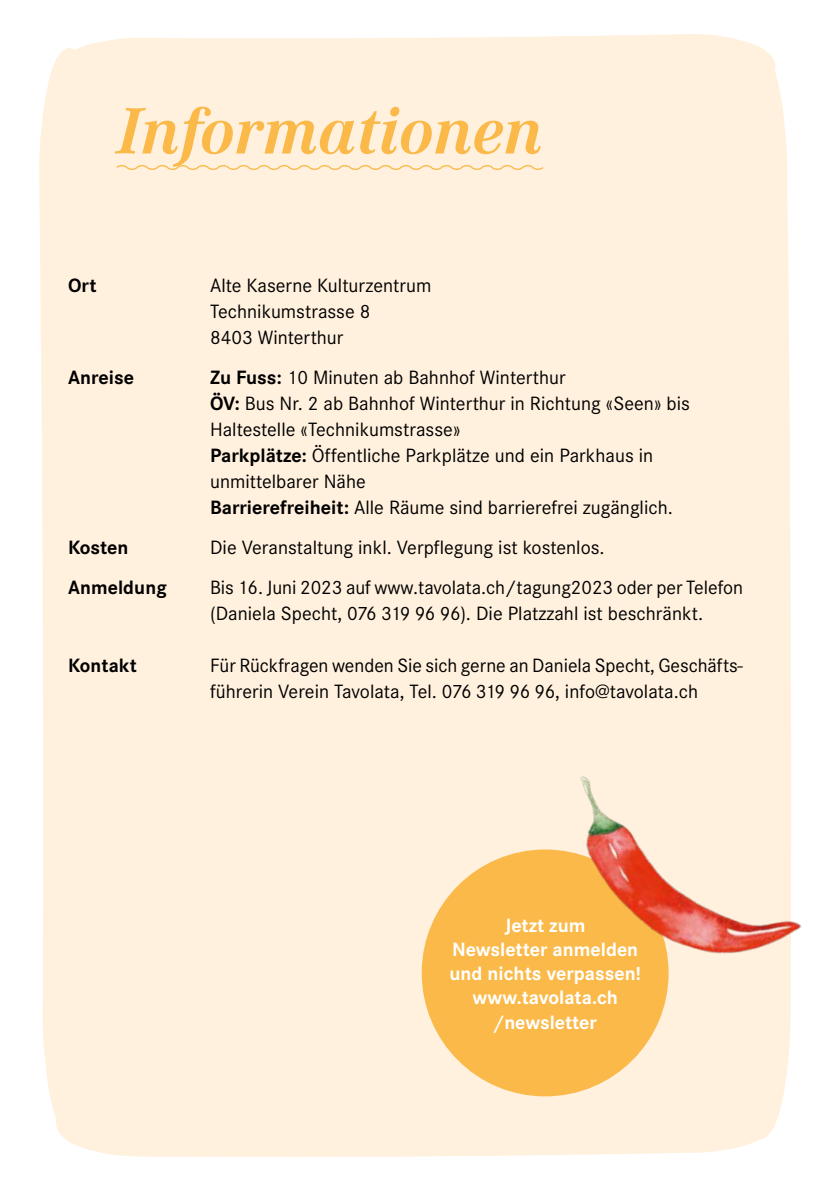
<style>
.page{position:relative;width:828px;height:1191px;background:#fff}
.page>*{position:absolute;margin:0;border:0;box-sizing:border-box;transform-origin:0 0}
.t1{font:italic 700 68px "Corporate A";color:#fab948}
.t2{font:20px/26px "Corporate S";color:#000}
.t3{font:700 20px/24px "Corporate S";color:#fff;text-align:center}
.t4{font:700 20px "Corporate S";color:#000}
.s1{font-weight:700}
</style>
<div class="page">
<div style="left:56px;top:58px;width:715px;height:1065px;background:#fff1de"></div>
<svg style="left:82px;top:34px;width:677px;height:24px;fill:#fff1de"></svg>
<div style="left:65px;top:1089px;width:696px;height:68px;background:#fff1de"></div>
<svg style="left:728px;top:47px;width:63px;height:1092px"></svg>
<svg style="left:39px;top:47px;width:63px;height:1092px"></svg>
<div style="left:422px;top:849px;width:246px;height:247px;background:#fab948;border-radius:50%"></div>
<img style="left:518px;top:741px;width:284px;height:287px">
<svg style="left:116px;top:165px;width:428px;height:5px"></svg>
<h1 class="t1" style="left:117px;top:85px;width:428px">Informationen</h1>
<p class="t4" style="left:68px;top:274px;width:30px">Ort</p>
<p class="t2" style="left:210px;top:272px;width:223px">Alte Kaserne Kulturzentrum<br>Technikumstrasse 8<br>8403 Winterthur</p>
<p class="t4" style="left:68px;top:366px;width:68px">Anreise</p>
<p class="t2" style="left:210px;top:364px;width:481px"><span class="s1">Zu Fuss:</span> 10 Minuten ab Bahnhof Winterthur<br><span class="s1">ÖV:</span> Bus Nr. 2 ab Bahnhof Winterthur in Richtung «Seen» bis Haltestelle «Technikumstrasse»<br><span class="s1">Parkplätze:</span> Öffentliche Parkplätze und ein Parkhaus in unmittelbarer Nähe<br><span class="s1">Barrierefreiheit:</span> Alle Räume sind barrierefrei zugänglich.</p>
<p class="t4" style="left:68px;top:536px;width:62px">Kosten</p>
<p class="t2" style="left:210px;top:534px;width:396px">Die Veranstaltung inkl. Verpflegung ist kostenlos.</p>
<p class="t4" style="left:68px;top:576px;width:100px">Anmeldung</p>
<p class="t2" style="left:210px;top:574px;width:534px">Bis 16. Juni 2023 auf www.tavolata.ch/tagung2023 oder per Telefon (Daniela Specht, 076 319 96 96). Die Platzzahl ist beschränkt.</p>
<p class="t4" style="left:68px;top:654px;width:70px">Kontakt</p>
<p class="t2" style="left:210px;top:652px;width:534px">Für Rückfragen wenden Sie sich gerne an Daniela Specht, Geschäfts&shy;führerin Verein Tavolata, Tel. 076 319 96 96, info@tavolata.ch</p>
<p class="t3" style="left:449px;top:914px;width:193px">Jetzt zum<br>Newsletter anmelden und nichts verpassen! www.tavolata.ch /newsletter</p>
</div>
